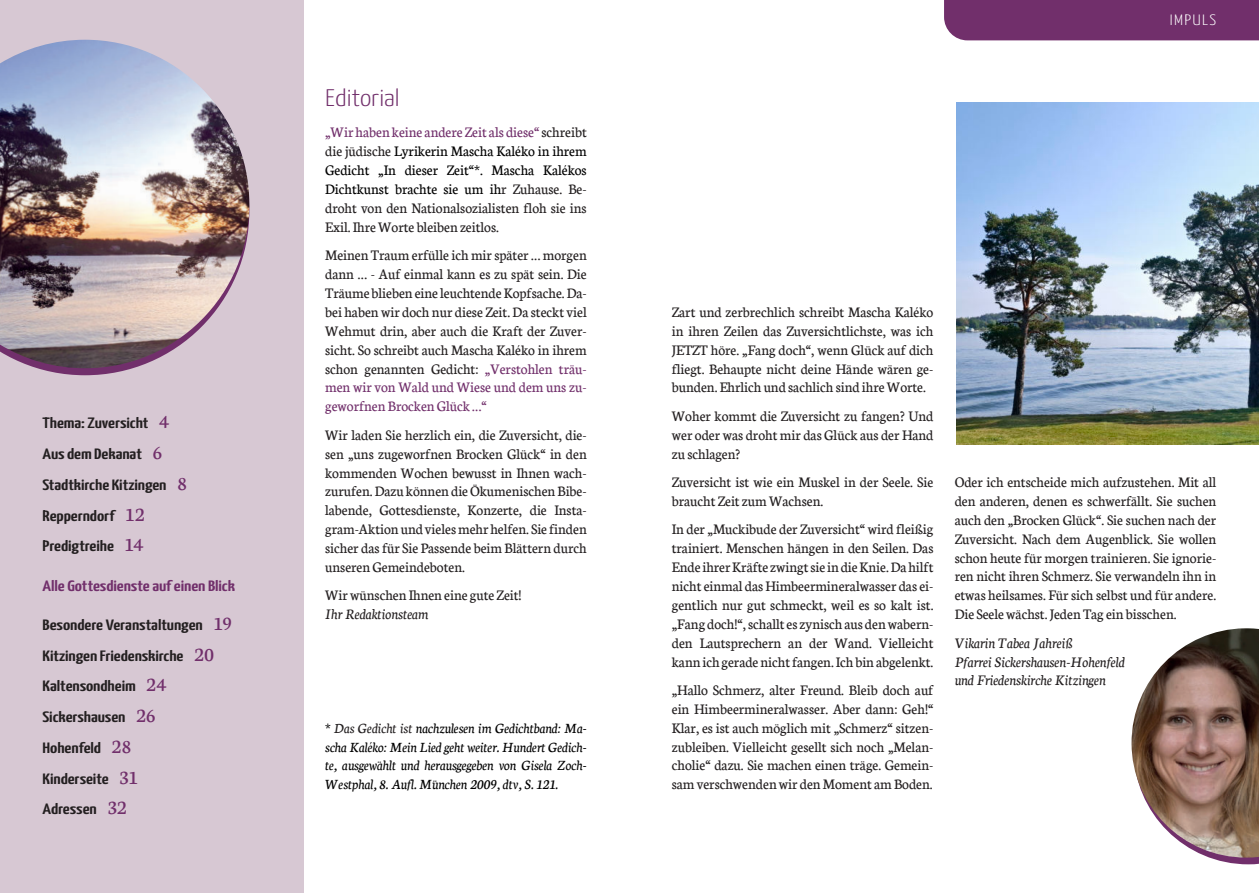
<style>
.page{position:relative;width:1259px;height:893px;background:#fff}
.page>*{position:absolute;margin:0;border:0;box-sizing:border-box;transform-origin:0 0}
.t1{font:300 24px "Yanone Kaffeesatz";color:#712f6b;scale:1.2 1}
.t2{font:15.6px/18.9px "Neuton";color:#231f20;text-align:justify;scale:.96 1}
.t3{font:italic 15.6px/18.9px "Neuton";color:#231f20;scale:.96 1}
.t4{font:600 15px/30.8px "Yanone Kaffeesatz";letter-spacing:-.005em;color:#231f20;scale:1.32 1}
.t5{font:italic 15px/18.9px "Neuton";color:#000001;text-align:justify;scale:.96 1}
.t6{font:600 15px "Yanone Kaffeesatz";letter-spacing:-.005em;color:#712f6b;scale:1.32 1}
.t7{font:300 15px "Yanone Kaffeesatz";letter-spacing:.075em;color:#fff;scale:1.2 1}
.s1{font-family:"Neuton";font-weight:400;font-size:21px;color:#712f6b}
.s2{color:#712f6b}
.s3{color:#000001}
.s4{font-style:normal}
.s5{color:#231f20}
</style>
<div class="page">
<div style="left:0;top:0;width:304px;height:893px;background:#d7c8d3"></div>
<svg style="left:37px;top:368px;width:96px;height:7px"></svg>
<img style="left:0;top:40px;width:249px;height:328px">
<div style="left:944px;top:0;width:315px;height:40px;background:#712f6b"></div>
<img style="left:956px;top:103px;width:303px;height:342px">
<svg style="left:1211px;top:858px;width:48px;height:6px"></svg>
<img style="left:1131px;top:628px;width:128px;height:230px">
<p class="t4" style="left:43px;top:409px;width:111px">Thema: Zuversicht <span class="s1">4<br></span>Aus dem Dekanat <span class="s1">6<br></span>Stadtkirche Kitzingen <span class="s1">8<br></span>Repperndorf <span class="s1">12<br></span>Predigtreihe <span class="s1">14</span></p>
<p class="t6" style="left:43px;top:579px;width:147px">Alle Gottesdienste auf einen Blick</p>
<p class="t4" style="left:43px;top:610px;width:145px">Besondere Veranstaltungen <span class="s1">19<br></span>Kitzingen Friedenskirche <span class="s1">20<br></span>Kaltensondheim <span class="s1">24<br></span>Sickershausen <span class="s1">26<br></span>Hohenfeld <span class="s1">28<br></span>Kinderseite <span class="s1">31<br></span>Adressen <span class="s1">32</span></p>
<h1 class="t1" style="left:325px;top:80px;width:64px">Editorial</h1>
<p class="t2" style="left:325px;top:123px;width:274px"><span class="s2">„Wir haben keine andere Zeit als diese“</span>schreibt die jüdische <span class="s3">Lyrikerin Mascha Kaléko in ihrem Gedicht „In dieser Zeit“*. Mascha Kalékos Dichtkunst brachte sie um ih</span>r Zuhause. Be&shy;droht von den Nationalsozialisten floh sie ins Exil. IhreWorte bleiben zeitlos.</p>
<p class="t2" style="left:325px;top:246px;width:274px">Meinen Traum erfülle ich mir später … morgen dann … - Auf einmal kann es zu spät sein. Die Träume blieben eine leuchtende Kopfsache. Da&shy;bei haben wir doch nur diese Zeit. Da steckt viel Wehmut drin, aber auch die Kraft der Zuver&shy;sicht. So schreibt auch Mascha Kaléko in ihrem schon genannten Gedicht: <span class="s2">„Verstohlen träu&shy;men wir von Wald und Wiese und dem uns zu&shy;geworfnen Brocken Glück …“</span></p>
<p class="t2" style="left:325px;top:425px;width:274px">Wir laden Sie herzlich ein, die Zuversicht, die&shy;sen „uns zugeworfnen Brocken Glück“ in den kommenden Wochen bewusst in Ihnen wach&shy;zurufen. Dazu können die Ökumenischen Bibe&shy;labende, Gottesdienste, Konzerte, die Insta&shy;gram-Aktion und vieles mehr helfen. Sie finden sicher das für Sie Passende beim Blättern durch unseren Gemeindeboten.</p>
<p class="t2" style="left:325px;top:586px;width:206px">Wir wünschen Ihnen eine gute Zeit!</p>
<p class="t3" style="left:325px;top:605px;width:109px">Ihr Redaktionsteam</p>
<p class="t5" style="left:325px;top:718px;width:274px"><span class="s4">*</span> <span class="s5">Das Gedicht ist</span> nachzulesen im Gedichtband: Ma&shy;scha Kaléko: Mein Lied geht weiter. Hundert Gedich&shy;te, ausgewählt und herausgegeben von Gisela Zoch-Westphal, 8. Aufl. München 2009, dtv, S. 121.</p>
<p class="t7" style="left:1169px;top:9px;width:40px">IMPULS</p>
<p class="t2" style="left:672px;top:302px;width:274px">Zart und zerbrechlich schreibt Mascha Kaléko in ihren Zeilen das Zuversichtlichste, was ich JETZT höre. „Fang doch“, wenn Glück auf dich fliegt. Behaupte nicht deine Hände wären ge&shy;bunden. Ehrlich und sachlich sind ihreWorte.</p>
<p class="t2" style="left:672px;top:406px;width:274px">Woher kommt die Zuversicht zu fangen? Und wer oder was droht mir das Glück aus der Hand zu schlagen?</p>
<p class="t2" style="left:672px;top:473px;width:274px">Zuversicht ist wie ein Muskel in der Seele. Sie braucht Zeit zumWachsen.</p>
<p class="t2" style="left:672px;top:520px;width:274px">In der „Muckibude der Zuversicht“ wird fleißig trainiert. Menschen hängen in den Seilen. Das Endeihrer Kräfte zwingt siein die Knie.Da hilft nicht einmal das Himbeermineralwasser das ei&shy;gentlich nur gut schmeckt, weil es so kalt ist. „Fang doch!“, schallt es zynisch aus den wabern&shy;den Lautsprechern an der Wand. Vielleicht kannich gerade nicht fangen.Ich bin abgelenkt.</p>
<p class="t2" style="left:672px;top:680px;width:274px">„Hallo Schmerz, alter Freund. Bleib doch auf ein Himbeermineralwasser. Aber dann: Geh!“ Klar, es ist auch möglich mit „Schmerz“ sitzen&shy;zubleiben. Vielleicht gesellt sich noch „Melan&shy;cholie“ dazu. Sie machen einen träge. Gemein&shy;sam verschwenden wir den Moment am Boden.</p>
<p class="t2" style="left:954px;top:473px;width:274px">Oder ich entscheide mich aufzustehen. Mit all den anderen, denen es schwerfällt. Sie suchen auch den „Brocken Glück“. Sie suchen nach der Zuversicht. Nach dem Augenblick. Sie wollen schon heute für morgen trainieren. Sie ignorie&shy;ren nicht ihren Schmerz. Sie verwandeln ihn in etwas heilsames. Für sich selbst und für andere.<br>Die Seele wächst. Jeden Tag ein bisschen.</p>
<p class="t3" style="left:954px;top:633px;width:179px">Vikarin Tabea Jahreiß<br>Pfarrei Sickershausen-Hohenfeld und Friedenskirche Kitzingen</p>
</div>
